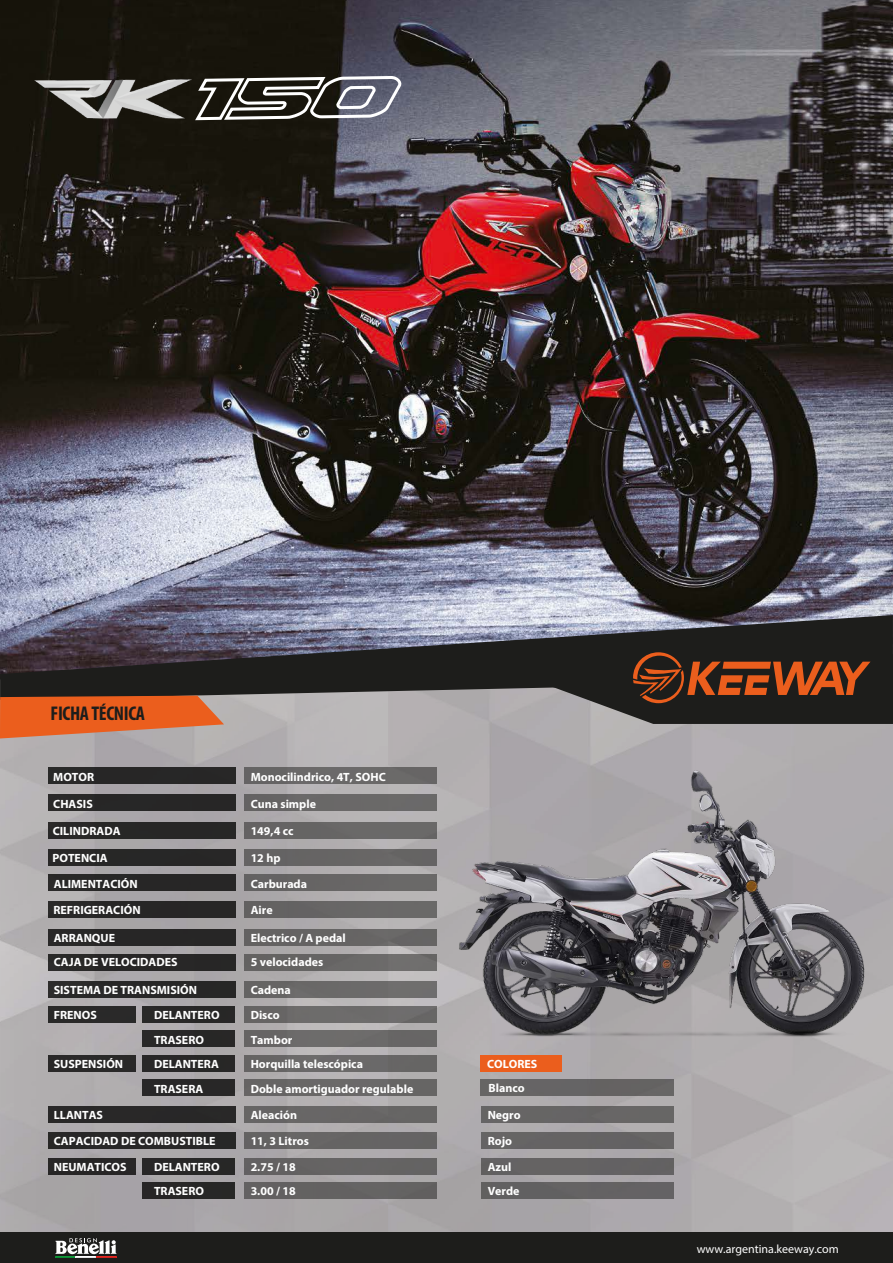
<style>
.page{position:relative;width:893px;height:1263px;background:#fff}
.page>*{position:absolute;margin:0;border:0;box-sizing:border-box;transform-origin:0 0}
.t1{font:700 condensed 19.95px "Myriad Pro";letter-spacing:-.02em;color:#1d1d1b}
.t2{font:700 12px/25.8px "Myriad Pro";color:#fff}
.t3{font:12px "Myriad Pro";color:#fff}
</style>
<div class="page">
<img style="left:0;top:0;width:893px;height:615px">
<img style="left:0;top:738px;width:86px;height:494px">
<img style="left:86px;top:700px;width:807px;height:532px">
<div style="left:244px;top:1132px;width:192px;height:16px;background:#656364"></div>
<div style="left:244px;top:1106px;width:192px;height:16px;background:#676565"></div>
<div style="left:244px;top:1079px;width:192px;height:16px;background:#696766"></div>
<div style="left:244px;top:768px;width:192px;height:16px;background:#6a6968"></div>
<div style="left:244px;top:794px;width:192px;height:16px;background:#6a6868"></div>
<div style="left:244px;top:822px;width:192px;height:16px;background:#696766"></div>
<div style="left:244px;top:849px;width:192px;height:16px;background:#656464"></div>
<div style="left:244px;top:875px;width:192px;height:16px;background:#676565"></div>
<div style="left:244px;top:902px;width:192px;height:16px;background:#686666"></div>
<div style="left:244px;top:929px;width:192px;height:16px;background:#656463"></div>
<div style="left:244px;top:1007px;width:192px;height:16px;background:#6d6b6b"></div>
<div style="left:244px;top:1031px;width:192px;height:16px;background:#6b6969"></div>
<div style="left:49px;top:768px;width:187px;height:16px;background:#272727"></div>
<div style="left:49px;top:794px;width:187px;height:16px;background:#272627"></div>
<div style="left:49px;top:822px;width:187px;height:16px;background:#272726"></div>
<div style="left:49px;top:849px;width:187px;height:16px;background:#272727"></div>
<div style="left:49px;top:875px;width:187px;height:16px;background:#272626"></div>
<div style="left:49px;top:902px;width:187px;height:16px;background:#272626"></div>
<div style="left:49px;top:929px;width:187px;height:16px;background:#272626"></div>
<div style="left:49px;top:1007px;width:87px;height:16px;background:#2a2928"></div>
<div style="left:143px;top:1007px;width:92px;height:16px;background:#282727"></div>
<div style="left:143px;top:1031px;width:92px;height:16px;background:#282728"></div>
<div style="left:244px;top:954px;width:192px;height:16px;background:#666564"></div>
<div style="left:244px;top:1055px;width:192px;height:16px;background:#6a6868"></div>
<div style="left:244px;top:1158px;width:192px;height:16px;background:#646363"></div>
<div style="left:244px;top:1182px;width:192px;height:16px;background:#636161"></div>
<div style="left:49px;top:954px;width:187px;height:16px;background:#282727"></div>
<div style="left:49px;top:1132px;width:187px;height:16px;background:#282727"></div>
<div style="left:49px;top:1158px;width:87px;height:16px;background:#272526"></div>
<div style="left:143px;top:1158px;width:92px;height:16px;background:#282727"></div>
<div style="left:143px;top:1182px;width:92px;height:16px;background:#272726"></div>
<div style="left:49px;top:1055px;width:87px;height:16px;background:#292828"></div>
<div style="left:143px;top:1055px;width:92px;height:16px;background:#282728"></div>
<div style="left:143px;top:1079px;width:92px;height:16px;background:#282728"></div>
<div style="left:49px;top:1106px;width:187px;height:16px;background:#292828"></div>
<div style="left:244px;top:982px;width:192px;height:16px;background:#6b6a69"></div>
<div style="left:49px;top:982px;width:187px;height:16px;background:#282727"></div>
<div style="left:0;top:1232px;width:893px;height:31px;background:#1d1d1b"></div>
<svg style="left:0;top:615px;width:893px;height:85px;background:#4e4d56"></svg>
<svg style="left:0;top:696px;width:224px;height:42px;background:#de6d39"></svg>
<svg style="left:463px;top:652px;width:430px;height:72px;background:#503d33"></svg>
<svg style="left:55px;top:1238px;width:62px;height:19px"></svg>
<img style="left:453px;top:761px;width:417px;height:293px">
<div style="left:481px;top:1132px;width:192px;height:16px;background:#656364"></div>
<div style="left:481px;top:1106px;width:192px;height:16px;background:#676565"></div>
<div style="left:481px;top:1158px;width:192px;height:16px;background:#646263"></div>
<div style="left:481px;top:1182px;width:192px;height:16px;background:#646263"></div>
<div style="left:480px;top:1079px;width:194px;height:16px;background:#656465"></div>
<div style="left:480px;top:1055px;width:81px;height:16px;background:#eb5e1d"></div>
<img style="left:32px;top:76px;width:161px;height:45px">
<svg style="left:193px;top:74px;width:211px;height:48px"></svg>
<h1 class="t1" style="left:51px;top:701px;width:96px">FICHA TÉCNICA</h1>
<p class="t2" style="left:53px;top:764px;width:42px">MOTOR</p>
<p class="t2" style="left:251px;top:763px;width:137px;line-height:26.4px">Monocilindrico, 4T, SOHC<br>Cuna simple</p>
<p class="t2" style="left:251px;top:818px;width:44px">149,4 cc</p>
<p class="t2" style="left:251px;top:844px;width:31px">12 hp</p>
<p class="t2" style="left:251px;top:871px;width:58px;line-height:25.2px">Carburada<br>Aire</p>
<p class="t2" style="left:251px;top:925px;width:97px;line-height:24.3px">Electrico / A pedal<br>5 velocidades</p>
<p class="t2" style="left:53px;top:790px;width:41px">CHASIS</p>
<p class="t2" style="left:53px;top:818px;width:69px">CILINDRADA</p>
<p class="t2" style="left:53px;top:844px;width:57px">POTENCIA</p>
<p class="t2" style="left:53px;top:871px;width:89px;line-height:25.2px">ALIMENTACIÓN<br>REFRIGERACIÓN</p>
<p class="t2" style="left:54px;top:924px;width:63px">ARRANQUE</p>
<p class="t2" style="left:54px;top:949px;width:125px">CAJA DE VELOCIDADES</p>
<p class="t2" style="left:54px;top:977px;width:145px">SISTEMA DE TRANSMISIÓN</p>
<p class="t2" style="left:251px;top:977px;width:42px">Cadena</p>
<p class="t2" style="left:54px;top:1002px;width:45px">FRENOS</p>
<p class="t2" style="left:154px;top:1002px;width:67px">DELANTERO</p>
<p class="t2" style="left:154px;top:1027px;width:52px">TRASERO</p>
<p class="t2" style="left:54px;top:1050px;width:71px">SUSPENSIÓN</p>
<p class="t2" style="left:154px;top:1051px;width:66px;line-height:24.9px">DELANTERA<br>TRASERA</p>
<p class="t2" style="left:54px;top:1101px;width:51px">LLANTAS</p>
<p class="t2" style="left:54px;top:1127px;width:163px">CAPACIDAD DE COMBUSTIBLE<br>NEUMATICOS</p>
<p class="t2" style="left:154px;top:1153px;width:67px">DELANTERO</p>
<p class="t2" style="left:154px;top:1178px;width:52px">TRASERO</p>
<p class="t2" style="left:251px;top:1002px;width:31px">Disco</p>
<p class="t2" style="left:251px;top:1028px;width:114px;line-height:23.4px">Tambor<br>Horquilla telescópica</p>
<p class="t2" style="left:251px;top:1075px;width:164px">Doble amortiguador regulable<br>Aleación<br>11, 3 Litros<br>2.75 / 18<br>3.00 / 18</p>
<p class="t2" style="left:487px;top:1050px;width:52px">COLORES</p>
<p class="t2" style="left:489px;top:1074px;width:38px">Blanco</p>
<p class="t2" style="left:488px;top:1101px;width:35px">Negro<br>Rojo<br>Azul<br>Verde</p>
<p class="t3" style="left:697px;top:1241px;width:144px">www.argentina.keeway.com</p>
</div>
